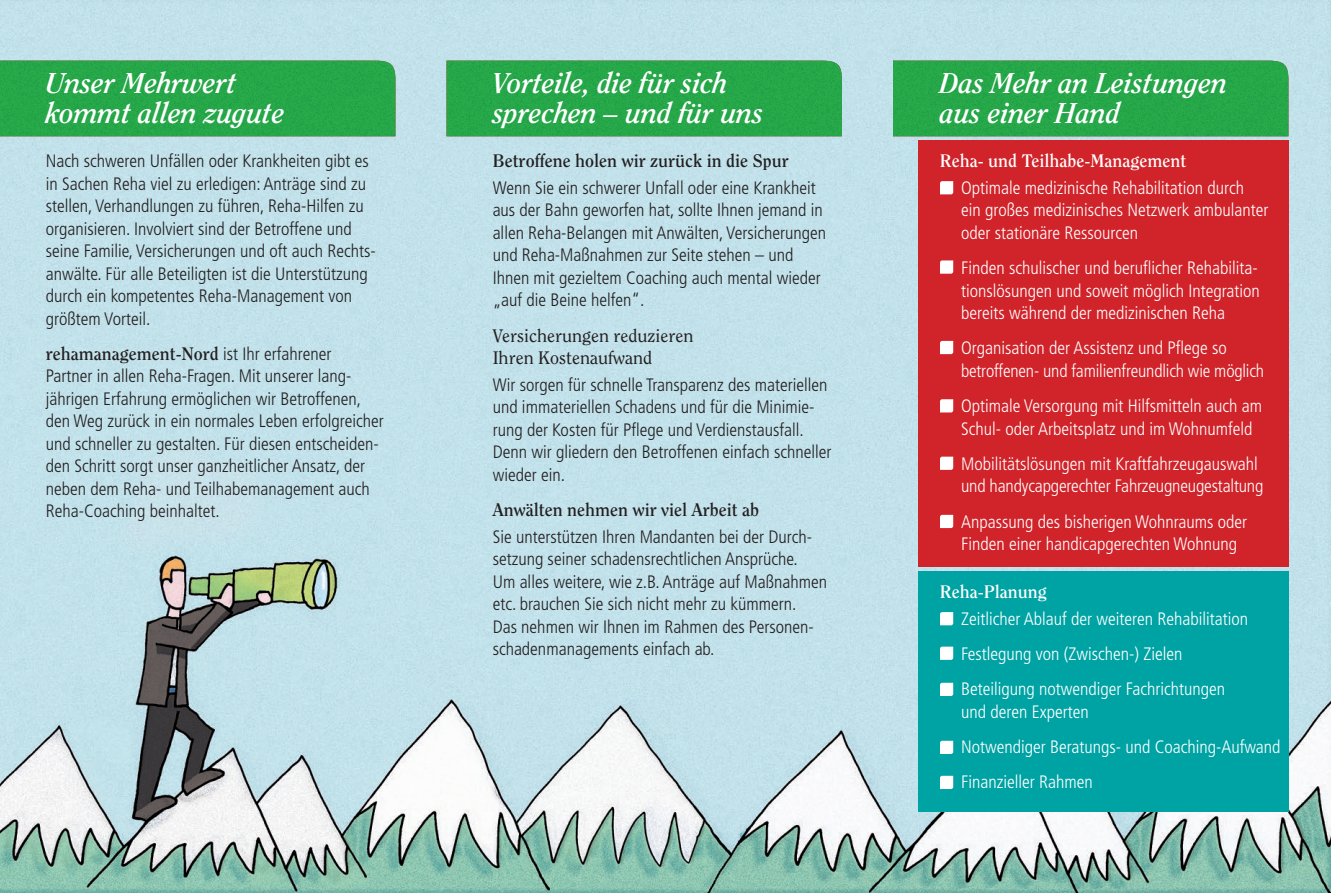
<style>
.page{position:relative;width:1331px;height:893px;background:#fff}
.page>*{position:absolute;margin:0;border:0;box-sizing:border-box;transform-origin:0 0}
.t1{font:italic 700 28.5px/30px "Clearface";color:#fff}
.t2{font:300 condensed 18px/22.5px "Frutiger";color:#231f20}
.t3{font:300 condensed 18px/22.5px "Frutiger";color:#fff}
.t4{font:300 condensed 18px/22.5px "Frutiger LT Std";color:#231f20}
.t5{font:700 18px "Clearface";color:#231f20}
.t6{font:700 18px "Clearface";color:#fff}
.t7{font:18px/22.5px "Clearface";color:#231f20}
.s1{font-family:"Frutiger LT Std";font-weight:300;font-stretch:condensed}
</style>
<div class="page">
<img style="left:0;top:0;width:1331px;height:893px">
<div style="left:918px;top:571px;width:370px;height:240px;background:#00a3a4"></div>
<div style="left:918px;top:140px;width:370px;height:426px;background:#d1232a"></div>
<div style="left:0;top:61px;width:395px;height:75px;background:#26a849"></div>
<div style="left:446px;top:61px;width:396px;height:75px;background:#27a849"></div>
<div style="left:893px;top:61px;width:395px;height:75px;background:#27a849"></div>
<svg style="left:940px;top:181px;width:13px;height:13px"></svg>
<svg style="left:940px;top:260px;width:13px;height:14px"></svg>
<svg style="left:940px;top:341px;width:13px;height:13px"></svg>
<svg style="left:940px;top:399px;width:13px;height:13px"></svg>
<svg style="left:940px;top:457px;width:13px;height:13px"></svg>
<svg style="left:940px;top:515px;width:13px;height:13px"></svg>
<svg style="left:940px;top:612px;width:13px;height:13px"></svg>
<svg style="left:940px;top:647px;width:13px;height:13px"></svg>
<svg style="left:940px;top:683px;width:13px;height:13px"></svg>
<svg style="left:940px;top:741px;width:13px;height:13px"></svg>
<svg style="left:940px;top:776px;width:13px;height:13px"></svg>
<h1 class="t1" style="left:46px;top:69px;width:241px">Unser Mehrwert kommt allen zugute</h1>
<p class="t2" style="left:46px;top:150px;width:331px">Nach schweren Unfällen oder Krankheiten gibt es in Sachen Reha viel zu erledigen: Anträge sind zu stellen, Verhandlungen zu führen, Reha-Hilfen zu organisieren. Involviert sind der Betroffene und seine Familie, Versicherungen und oft auch Rechts&shy;anwälte. Für alle Beteiligten ist die Unterstützung durch ein kompetentes Reha-Management von größtem Vorteil.</p>
<p class="t5" style="left:46px;top:342px;width:287px">rehamanagement-Nord <span class="s1">ist Ihr erfahrener</span></p>
<p class="t4" style="left:46px;top:365px;width:340px">Partner in allen Reha-Fragen. Mit unserer lang&shy;jährigen Erfahrung ermöglichen wir Betroffenen, den Weg zurück in ein normales Leben erfolgreicher und schneller zu gestalten. Für diesen entscheiden&shy;den Schritt sorgt unser ganzheitlicher Ansatz, der neben dem Reha- und Teilhabemanagement auch Reha-Coaching beinhaltet.</p>
<h1 class="t1" style="left:493px;top:69px;width:272px">Vorteile, die für sich sprechen – und für uns</h1>
<p class="t5" style="left:493px;top:150px;width:298px">Betroffene holen wir zurück in die Spur</p>
<p class="t2" style="left:493px;top:177px;width:335px">Wenn Sie ein schwerer Unfall oder eine Krankheit aus der Bahn geworfen hat, sollte Ihnen jemand in allen Reha-Belangen mit Anwälten, Versicherungen und Reha-Maßnahmen zur Seite stehen – und Ihnen mit gezieltem Coaching auch mental wieder „auf die Beine helfen“.</p>
<p class="t7" style="left:493px;top:324px;width:202px">Versicherungen reduzieren<br>Ihren Kostenaufwand</p>
<p class="t2" style="left:493px;top:374px;width:340px">Wir sorgen für schnelle Transparenz des materiellen und immateriellen Schadens und für die Minimie&shy;rung der Kosten für Pflege und Verdienstausfall.<br>Denn wir gliedern den Betroffenen einfach schneller wieder ein.</p>
<p class="t5" style="left:493px;top:499px;width:268px">Anwälten nehmen wir viel Arbeit ab</p>
<p class="t2" style="left:493px;top:526px;width:336px">Sie unterstützen Ihren Mandanten bei der Durch&shy;setzung seiner schadensrechtlichen Ansprüche.<br>Um alles weitere, wie z.B. Anträge auf Maßnahmen etc. brauchen Sie sich nicht mehr zu kümmern.<br>Das nehmen wir Ihnen im Rahmen des Personen&shy;schadenmanagements einfach ab.</p>
<h1 class="t1" style="left:940px;top:69px;width:289px">Das Mehr an Leistungen aus einer Hand</h1>
<p class="t6" style="left:984px;top:150px;width:97px">Manag ment</p>
<p class="t3" style="left:961px;top:177px;width:309px">Optimale medizinische Rehabilitation durch<br>ein großes medizinisches Netzwerk ambulanter oder stationäre Ressourcen</p>
<p class="t3" style="left:961px;top:257px;width:300px;text-align:justify">Finden schulischer und beruflicher Rehabilita&shy;tionslösungen und soweit möglich Integration bereits während der medizinischen Reha</p>
<p class="t3" style="left:961px;top:337px;width:305px">Organisation der Assistenz und Pflege so betroffenen- und familienfreundlich wie möglich</p>
<p class="t3" style="left:961px;top:395px;width:303px">Optimale Versorgung mit Hilfsmitteln auch am<br>Schul- oder Arbeitsplatz und im Wohnumfeld</p>
<p class="t3" style="left:961px;top:453px;width:304px">Mobilitätslösungen mit Kraftfahrzeugauswahl und handycapgerechter Fahrzeugneugestaltung</p>
<p class="t3" style="left:961px;top:510px;width:288px">Anpassung des bisherigen Wohnraums oder<br>Finden einer handicapgerechten Wohnung</p>
<p class="t6" style="left:940px;top:581px;width:109px">Reha-Planung</p>
<p class="t3" style="left:961px;top:601px;width:289px;line-height:35.2px">Zeitlicher Ablauf der weiteren Rehabilitation<br>Festlegung von (Zwischen-) Zielen<br>Beteiligung notwendiger Fachrichtungen</p>
<p class="t3" style="left:961px;top:694px;width:321px;line-height:35.2px">und deren Experten<br>Notwendiger Beratungs- und Coaching-Aufwand<br>Finanzieller Rahmen</p>
<p class="t6" style="left:940px;top:150px;width:248px">Reha- und Teilhabe-Management</p>
</div>
